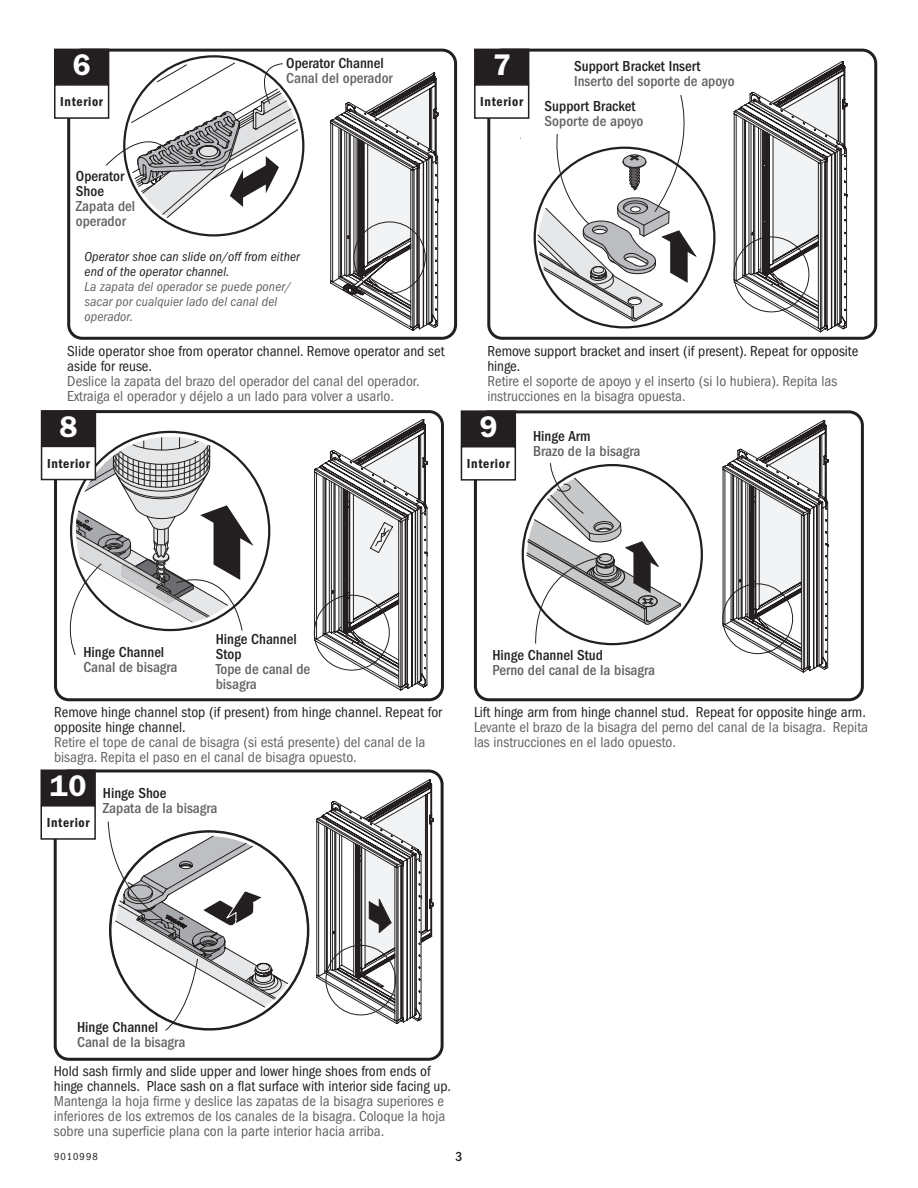
<style>
.page{position:relative;width:918px;height:1188px;background:#fff}
.page>*{position:absolute;margin:0;border:0;box-sizing:border-box;transform-origin:0 0}
.t1{font:600 30px "ITC Franklin Gothic Std";color:#fff}
.t2{font:condensed 15px/15px "ITC Franklin Gothic Std";color:#636366}
.t3{font:condensed 15px/15px "ITC Franklin Gothic Std";color:#231f20}
.t4{font:500 condensed 15px/15px "ITC Franklin Gothic Std";color:#636366}
.t5{font:500 condensed 15px/15px "ITC Franklin Gothic Std";color:#231f20}
.t6{font:italic condensed 13.5px/15px "ITC Franklin Gothic Std";letter-spacing:.01em;color:#636366}
.t7{font:italic condensed 13.5px/15px "ITC Franklin Gothic Std";letter-spacing:.01em;color:#231f20}
.t8{font:13.5px "ITC Franklin Gothic Std Dm Cd";letter-spacing:.05em;color:#231f20}
.t9{font:500 condensed 13.5px "ITC Franklin Gothic Std";color:#231f20}
.t10{font:condensed 10.5px "ITC Franklin Gothic Std";letter-spacing:.1em;color:#231f20}
</style>
<div class="page">
<div style="left:474px;top:410px;width:390px;height:291px;border:3px solid #231f20;border-radius:14px"></div>
<div style="left:461px;top:410px;width:55px;height:37px;background:#231f20;border:2px solid #231f20"></div>
<div style="left:461px;top:446px;width:55px;height:35px;background:#fff;border:2px solid #231f20"></div>
<svg style="left:723px;top:420px;width:105px;height:252px"></svg>
<svg style="left:526px;top:463px;width:155px;height:181px"></svg>
<div style="left:54px;top:410px;width:390px;height:291px;border:3px solid #231f20;border-radius:14px"></div>
<div style="left:41px;top:410px;width:55px;height:36px;background:#231f20"></div>
<div style="left:41px;top:446px;width:55px;height:34px;background:#fff;border:2px solid #231f20"></div>
<svg style="left:54px;top:430px;width:217px;height:226px"></svg>
<svg style="left:314px;top:419px;width:114px;height:271px"></svg>
<div style="left:67px;top:49px;width:390px;height:291px;border:3px solid #231f20;border-radius:13px"></div>
<svg style="left:331px;top:73px;width:107px;height:258px"></svg>
<svg style="left:734px;top:61px;width:113px;height:271px"></svg>
<div style="left:54px;top:49px;width:55px;height:36px;background:#231f20"></div>
<div style="left:54px;top:84px;width:55px;height:35px;background:#fff;border:2px solid #231f20"></div>
<svg style="left:106px;top:62px;width:192px;height:156px"></svg>
<div style="left:487px;top:49px;width:390px;height:291px;border:3px solid #231f20;border-radius:14px"></div>
<div style="left:474px;top:49px;width:55px;height:36px;background:#231f20"></div>
<div style="left:474px;top:84px;width:55px;height:35px;background:#fff;border:2px solid #231f20"></div>
<svg style="left:537px;top:95px;width:160px;height:226px"></svg>
<div style="left:54px;top:770px;width:390px;height:291px;border:3px solid #231f20;border-radius:13px"></div>
<div style="left:40px;top:770px;width:56px;height:36px;background:#231f20;border:2px solid #231f20"></div>
<div style="left:40px;top:805px;width:56px;height:35px;background:#fff;border:2px solid #231f20"></div>
<svg style="left:317px;top:779px;width:117px;height:245px"></svg>
<svg style="left:108px;top:821px;width:201px;height:210px"></svg>
<h1 class="t1" style="left:73px;top:47px;width:19px">6</h1>
<p class="t8" style="left:60px;top:94px;width:44px">Interior</p>
<p class="t5" style="left:76px;top:169px;width:50px">Operator<br>Shoe</p>
<p class="t4" style="left:76px;top:199px;width:61px">Zapata del operador</p>
<p class="t5" style="left:286px;top:56px;width:99px">Operator Channel</p>
<p class="t4" style="left:286px;top:71px;width:108px">Canal del operador</p>
<p class="t7" style="left:85px;top:249px;width:217px">Operator shoe can slide on/off from either end of the operator channel.</p>
<p class="t6" style="left:85px;top:279px;width:208px">La zapata del operador se puede poner/ sacar por cualquier lado del canal del operador.</p>
<p class="t3" style="left:67px;top:343px;width:379px">Slide operator shoe from operator channel. Remove operator and set aside for reuse.</p>
<p class="t2" style="left:67px;top:373px;width:354px">Deslice la zapata del brazo del operador del canal del operador.<br>Extraiga el operador y déjelo a un lado para volver a usarlo.</p>
<h1 class="t1" style="left:59px;top:409px;width:19px">8</h1>
<p class="t8" style="left:47px;top:456px;width:44px">Interior</p>
<h1 class="t1" style="left:493px;top:47px;width:19px">7</h1>
<p class="t8" style="left:480px;top:94px;width:44px">Interior</p>
<p class="t5" style="left:545px;top:99px;width:92px">Support Bracket</p>
<p class="t4" style="left:545px;top:114px;width:100px">Soporte de apoyo</p>
<p class="t5" style="left:574px;top:59px;width:128px">Support Bracket Insert</p>
<p class="t4" style="left:574px;top:74px;width:162px">Inserto del soporte de apoyo</p>
<p class="t3" style="left:487px;top:343px;width:373px">Remove support bracket and insert (if present). Repeat for opposite hinge.</p>
<p class="t2" style="left:487px;top:373px;width:352px">Retire el soporte de apoyo y el inserto (si lo hubiera). Repita las instrucciones en la bisagra opuesta.</p>
<h1 class="t1" style="left:479px;top:409px;width:19px">9</h1>
<p class="t8" style="left:467px;top:456px;width:44px">Interior</p>
<p class="t5" style="left:533px;top:429px;width:59px">Hinge Arm</p>
<p class="t4" style="left:533px;top:444px;width:109px">Brazo de la bisagra</p>
<p class="t5" style="left:83px;top:644px;width:82px">Hinge Channel</p>
<p class="t4" style="left:83px;top:659px;width:96px">Canal de bisagra</p>
<p class="t5" style="left:216px;top:632px;width:82px">Hinge Channel<br>Stop</p>
<p class="t4" style="left:216px;top:662px;width:96px">Tope de canal de bisagra</p>
<p class="t3" style="left:54px;top:705px;width:390px">Remove hinge channel stop (if present) from hinge channel. Repeat for opposite hinge channel.</p>
<p class="t2" style="left:54px;top:735px;width:373px">Retire el tope de canal de bisagra (si está presente) del canal de la bisagra. Repita el paso en el canal de bisagra opuesto.</p>
<h1 class="t1" style="left:50px;top:768px;width:38px">10</h1>
<p class="t8" style="left:47px;top:815px;width:44px">Interior</p>
<p class="t5" style="left:103px;top:786px;width:65px">Hinge Shoe</p>
<p class="t4" style="left:103px;top:801px;width:116px">Zapata de la bisagra</p>
<p class="t5" style="left:492px;top:648px;width:112px">Hinge Channel Stud</p>
<p class="t4" style="left:492px;top:663px;width:164px">Perno del canal de la bisagra</p>
<p class="t3" style="left:474px;top:705px;width:393px">Lift hinge arm from hinge channel stud. Repeat for opposite hinge arm.</p>
<p class="t2" style="left:474px;top:720px;width:396px">Levante el brazo de la bisagra del perno del canal de la bisagra. Repita las instrucciones en el lado opuesto.</p>
<p class="t5" style="left:77px;top:1020px;width:82px">Hinge Channel</p>
<p class="t4" style="left:77px;top:1035px;width:110px">Canal de la bisagra</p>
<p class="t3" style="left:54px;top:1064px;width:399px">Hold sash firmly and slide upper and lower hinge shoes from ends of hinge channels. Place sash on a flat surface with interior side facing up.</p>
<p class="t2" style="left:54px;top:1094px;width:393px;text-align:justify">Mantenga la hoja firme y deslice las zapatas de la bisagra superiores e inferiores de los extremos de los canales de la bisagra. Coloque la hoja sobre una superficie plana con la parte interior hacia arriba.</p>
<p class="t10" style="left:54px;top:1151px;width:45px">9010998</p>
<p class="t9" style="left:456px;top:1149px;width:8px">3</p>
</div>
